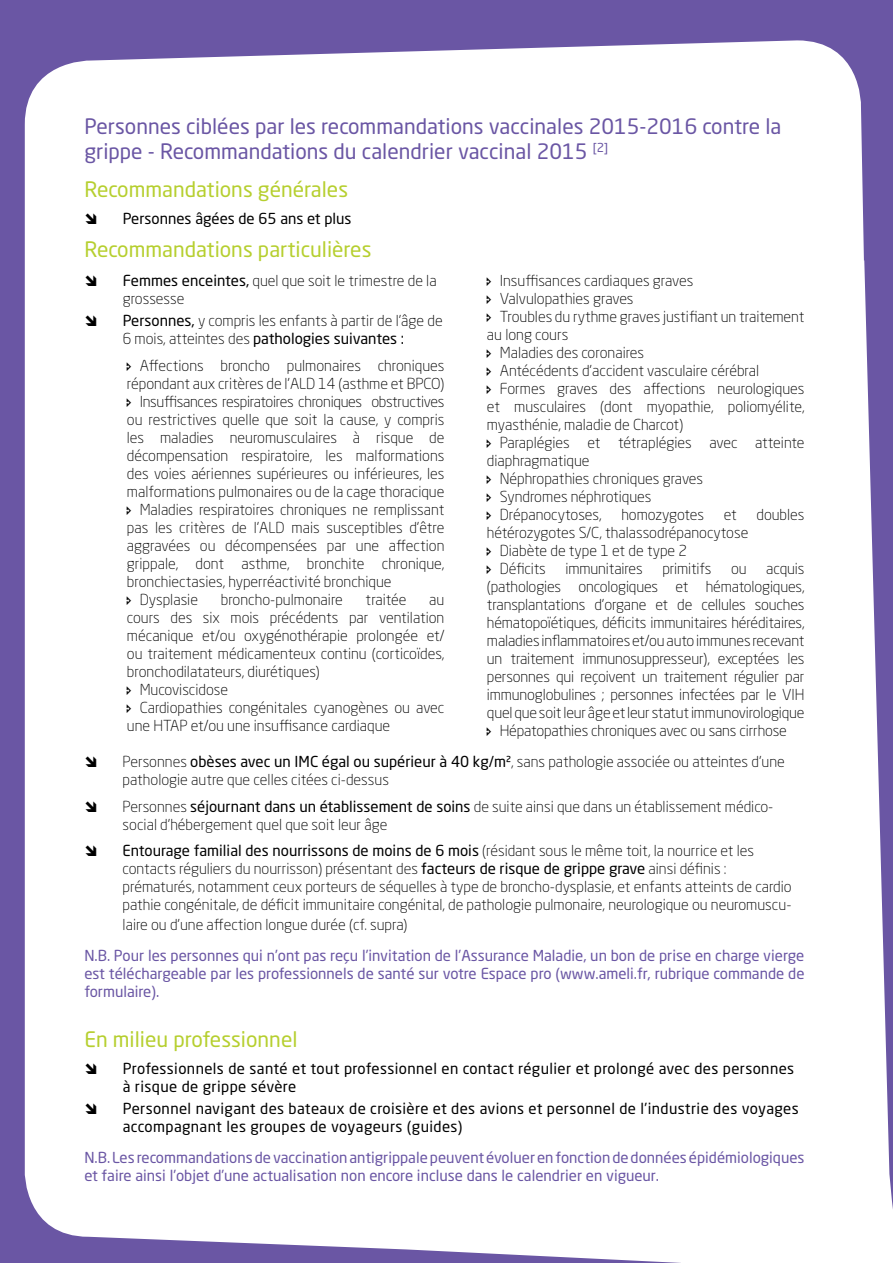
<style>
.page{position:relative;width:893px;height:1263px;background:#6a56a4}
.page>*{position:absolute;margin:0;border:0;box-sizing:border-box;transform-origin:0 0}
.t1{font:21px/25.2px "Neo Sans Std";color:#6a56a4}
.t2{font:21px "Neo Sans Std";color:#b6cf2f}
.t3{font:300 15px/18px "Neo Sans Std";color:#000}
.t4{font:15px/18px "Neo Sans Std";color:#6a56a4}
.t5{font:15px/18px "Neo Sans Std";letter-spacing:.025em;color:#000}
.t6{font:300 15px "Neo Sans Std";letter-spacing:-.02em;color:#000}
.t7{font:15px "Neo Sans Std";color:#000}
.s1{font-weight:400}
</style>
<div class="page">
<div style="left:25px;top:40px;width:868px;height:1223px;background:#fff"></div>
<svg style="left:86px;top:1063px;width:10px;height:11px"></svg>
<svg style="left:86px;top:1103px;width:10px;height:11px"></svg>
<svg style="left:86px;top:275px;width:10px;height:11px"></svg>
<svg style="left:86px;top:315px;width:10px;height:11px"></svg>
<svg style="left:127px;top:362px;width:4px;height:8px"></svg>
<svg style="left:127px;top:398px;width:4px;height:8px"></svg>
<svg style="left:127px;top:506px;width:4px;height:8px"></svg>
<svg style="left:127px;top:596px;width:4px;height:8px"></svg>
<svg style="left:127px;top:686px;width:4px;height:8px"></svg>
<svg style="left:127px;top:704px;width:4px;height:8px"></svg>
<svg style="left:487px;top:277px;width:4px;height:9px"></svg>
<svg style="left:487px;top:295px;width:4px;height:9px"></svg>
<svg style="left:487px;top:313px;width:4px;height:9px"></svg>
<svg style="left:487px;top:349px;width:4px;height:9px"></svg>
<svg style="left:487px;top:367px;width:4px;height:9px"></svg>
<svg style="left:487px;top:385px;width:4px;height:9px"></svg>
<svg style="left:487px;top:439px;width:4px;height:9px"></svg>
<svg style="left:487px;top:475px;width:4px;height:9px"></svg>
<svg style="left:487px;top:493px;width:4px;height:9px"></svg>
<svg style="left:487px;top:511px;width:4px;height:9px"></svg>
<svg style="left:487px;top:547px;width:4px;height:9px"></svg>
<svg style="left:487px;top:565px;width:4px;height:9px"></svg>
<svg style="left:487px;top:727px;width:4px;height:9px"></svg>
<svg style="left:86px;top:756px;width:10px;height:11px"></svg>
<svg style="left:86px;top:801px;width:10px;height:11px"></svg>
<svg style="left:86px;top:845px;width:10px;height:11px"></svg>
<svg style="left:86px;top:213px;width:10px;height:11px"></svg>
<h1 class="t1" style="left:84px;top:113px;width:698px">Personnes ciblées par les recommandations vaccinales 2015-2016 contre la grippe - Recommandations du calendrier vaccinal 2015 <sup>[2]</sup></h1>
<h1 class="t2" style="left:84px;top:177px;width:265px">Recommandations générales</h1>
<p class="t7" style="left:123px;top:209px;width:230px">Personnes âgées de 65 ans et plus</p>
<h1 class="t2" style="left:84px;top:237px;width:289px">Recommandations particulières</h1>
<p class="t3" style="left:123px;top:271px;width:315px"><span class="s1">Femmes enceintes,</span> quel que soit le trimestre de la grossesse</p>
<p class="t3" style="left:123px;top:311px;width:322px"><span class="s1">Personnes,</span> y compris les enfants à partir de l’âge de<br>6 mois, atteintes des <span class="s1">pathologies suivantes :</span></p>
<p class="t3" style="left:140px;top:356px;width:306px">Affections broncho pulmonaires chroniques</p>
<p class="t3" style="left:127px;top:374px;width:319px">répondant aux critères de l’ALD 14 (asthme et BPCO)</p>
<p class="t6" style="left:140px;top:392px;width:306px">Insuffisances respiratoires chroniques obstructives</p>
<p class="t3" style="left:127px;top:410px;width:319px">ou restrictives quelle que soit la cause, y compris</p>
<p class="t3" style="left:127px;top:428px;width:319px">les maladies neuromusculaires à risque de</p>
<p class="t3" style="left:127px;top:446px;width:319px">décompensation respiratoire, les malformations</p>
<p class="t3" style="left:127px;top:464px;width:319px">des voies aériennes supérieures ou inférieures, les</p>
<p class="t3" style="left:127px;top:482px;width:319px">malformations pulmonaires ou de la cage thoracique</p>
<p class="t3" style="left:140px;top:500px;width:306px">Maladies respiratoires chroniques ne remplissant</p>
<p class="t3" style="left:127px;top:518px;width:319px">pas les critères de l’ALD mais susceptibles d’être</p>
<p class="t3" style="left:127px;top:536px;width:319px">aggravées ou décompensées par une affection</p>
<p class="t3" style="left:127px;top:554px;width:319px">grippale, dont asthme, bronchite chronique,</p>
<p class="t3" style="left:127px;top:572px;width:266px">bronchiectasies, hyperréactivité bronchique</p>
<p class="t3" style="left:140px;top:590px;width:60px">Dysplasie</p>
<p class="t3" style="left:221px;top:590px;width:124px">broncho-pulmonaire</p>
<p class="t3" style="left:366px;top:590px;width:42px">traitée</p>
<p class="t3" style="left:429px;top:590px;width:17px">au</p>
<p class="t3" style="left:127px;top:608px;width:319px">cours des six mois précédents par ventilation</p>
<p class="t3" style="left:127px;top:626px;width:319px">mécanique et/ou oxygénothérapie prolongée et/</p>
<p class="t3" style="left:127px;top:644px;width:319px">ou traitement médicamenteux continu (corticoïdes,</p>
<p class="t3" style="left:127px;top:662px;width:194px">bronchodilatateurs, diurétiques)</p>
<p class="t3" style="left:140px;top:680px;width:90px">Mucoviscidose</p>
<p class="t3" style="left:140px;top:698px;width:306px">Cardiopathies congénitales cyanogènes ou avec</p>
<p class="t3" style="left:127px;top:716px;width:265px">une HTAP et/ou une insuffisance cardiaque</p>
<p class="t3" style="left:500px;top:271px;width:195px">Insuffisances cardiaques graves</p>
<p class="t3" style="left:500px;top:289px;width:135px">Valvulopathies graves</p>
<p class="t3" style="left:500px;top:307px;width:306px">Troubles du rythme graves justifiant un traitement</p>
<p class="t3" style="left:487px;top:325px;width:83px">au long cours</p>
<p class="t3" style="left:500px;top:343px;width:146px">Maladies des coronaires</p>
<p class="t3" style="left:500px;top:361px;width:261px">Antécédents d’accident vasculaire cérébral</p>
<p class="t3" style="left:500px;top:379px;width:306px">Formes graves des affections neurologiques</p>
<p class="t3" style="left:487px;top:397px;width:319px">et musculaires (dont myopathie, poliomyélite,</p>
<p class="t3" style="left:487px;top:415px;width:198px">myasthénie, maladie de Charcot)</p>
<p class="t3" style="left:500px;top:433px;width:306px">Paraplégies et tétraplégies avec atteinte</p>
<p class="t3" style="left:487px;top:451px;width:104px">diaphragmatique</p>
<p class="t3" style="left:500px;top:469px;width:205px">Néphropathies chroniques graves</p>
<p class="t3" style="left:500px;top:487px;width:153px">Syndromes néphrotiques</p>
<p class="t3" style="left:500px;top:505px;width:104px">Drépanocytoses,</p>
<p class="t3" style="left:621px;top:505px;width:84px">homozygotes</p>
<p class="t3" style="left:724px;top:505px;width:15px">et</p>
<p class="t3" style="left:756px;top:505px;width:50px">doubles</p>
<p class="t3" style="left:500px;top:523px;width:250px;text-indent:-13px">hétérozygotes S/C, thalassodrépanocytose<br>Diabète de type 1 et de type 2<br>Déficits</p>
<p class="t3" style="left:566px;top:559px;width:79px">immunitaires</p>
<p class="t3" style="left:662px;top:559px;width:51px">primitifs</p>
<p class="t3" style="left:731px;top:559px;width:17px">ou</p>
<p class="t3" style="left:766px;top:559px;width:40px">acquis</p>
<p class="t3" style="left:487px;top:577px;width:319px">(pathologies oncologiques et hématologiques,</p>
<p class="t3" style="left:487px;top:595px;width:319px">transplantations d’organe et de cellules souches</p>
<p class="t3" style="left:487px;top:613px;width:319px">hématopoïétiques, déficits immunitaires héréditaires,</p>
<p class="t3" style="left:487px;top:631px;width:319px">maladies inflammatoires et/ou auto immunes recevant</p>
<p class="t3" style="left:487px;top:649px;width:319px">un traitement immunosuppresseur), exceptées les</p>
<p class="t3" style="left:487px;top:667px;width:319px">personnes qui reçoivent un traitement régulier par</p>
<p class="t3" style="left:487px;top:685px;width:319px">immunoglobulines ; personnes infectées par le VIH</p>
<p class="t3" style="left:487px;top:703px;width:319px">quel que soit leur âge et leur statut immunovirologique</p>
<p class="t3" style="left:500px;top:721px;width:289px">Hépatopathies chroniques avec ou sans cirrhose</p>
<p class="t3" style="left:123px;top:753px;width:664px">Personnes <span class="s1">obèses avec un IMC égal ou supérieur à 40 kg/m²</span>, sans pathologie associée ou atteintes d’une pathologie autre que celles citées ci-dessus</p>
<p class="t3" style="left:123px;top:797px;width:652px">Personnes <span class="s1">séjournant dans un établissement de soins</span> de suite ainsi que dans un établissement médico&shy;social d’hébergement quel que soit leur âge</p>
<p class="t3" style="left:123px;top:842px;width:670px"><span class="s1">Entourage familial des nourrissons de moins de 6 mois</span> (résidant sous le même toit, la nourrice et les contacts réguliers du nourrisson) présentant des <span class="s1">facteurs de risque de grippe grave</span> ainsi définis : prématurés, notamment ceux porteurs de séquelles à type de broncho-dysplasie, et enfants atteints de cardio pathie congénitale, de déficit immunitaire congénital, de pathologie pulmonaire, neurologique ou neuromuscu-</p>
<p class="t3" style="left:123px;top:915px;width:286px">laire ou d’une affection longue durée (cf. supra)</p>
<p class="t4" style="left:84px;top:946px;width:722px;text-align:justify">N.B. Pour les personnes qui n’ont pas reçu l’invitation de l’Assurance Maladie, un bon de prise en charge vierge est téléchargeable par les professionnels de santé sur votre Espace pro (www.ameli.fr, rubrique commande de formulaire).</p>
<h1 class="t2" style="left:84px;top:1027px;width:215px">En milieu professionnel</h1>
<p class="t5" style="left:123px;top:1059px;width:673px">Professionnels de santé et tout professionnel en contact régulier et prolongé avec des personnes à risque de grippe sévère</p>
<p class="t5" style="left:123px;top:1099px;width:678px">Personnel navigant des bateaux de croisière et des avions et personnel de l’industrie des voyages accompagnant les groupes de voyageurs (guides)</p>
<p class="t4" style="left:84px;top:1148px;width:722px">N.B. Les recommandations de vaccination antigrippale peuvent évoluer en fonction de données épidémiologiques et faire ainsi l’objet d’une actualisation non encore incluse dans le calendrier en vigueur.</p>
</div>
